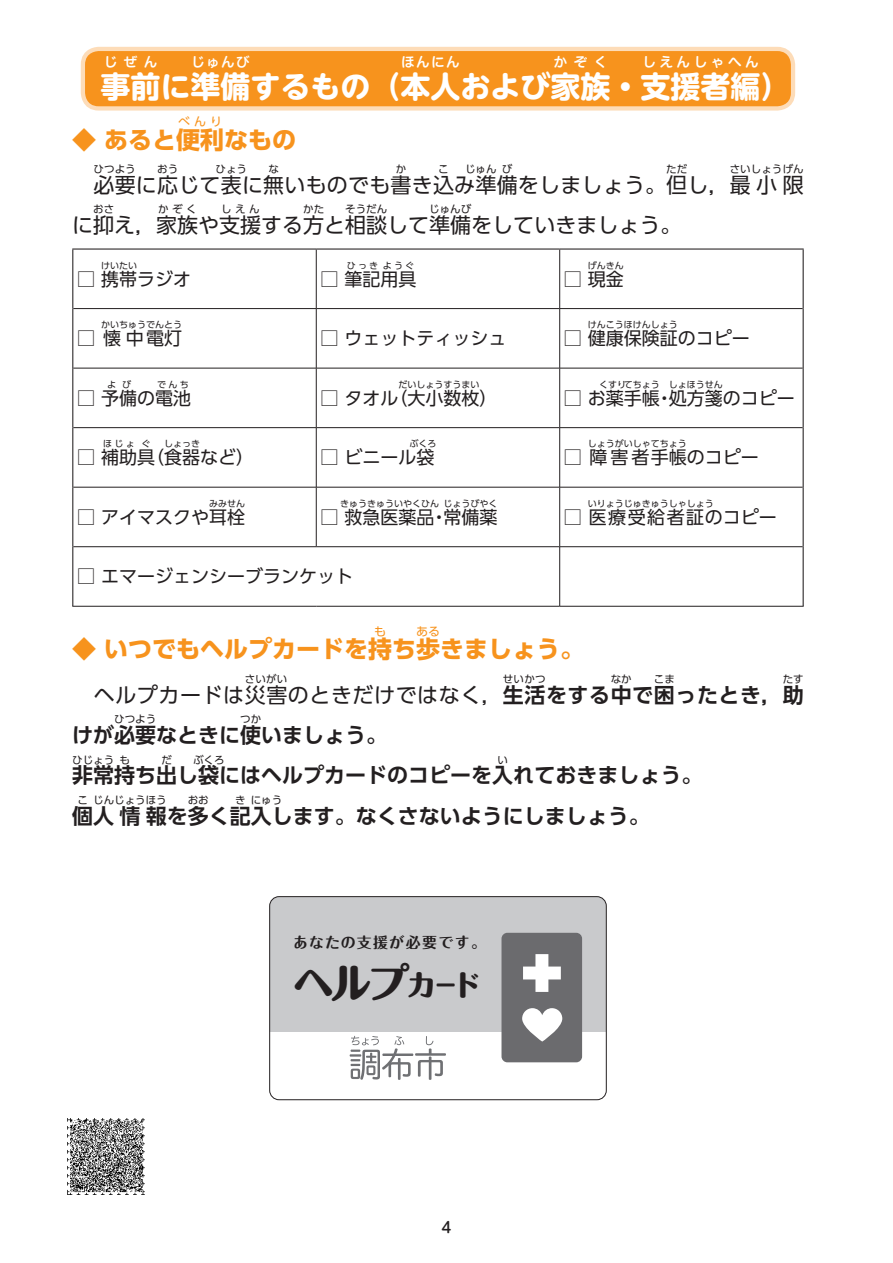
<style>
.page{position:relative;width:893px;height:1263px;background:#fff}
.page>*{position:absolute;margin:0;border:0;box-sizing:border-box;transform-origin:0 0}
.t1{font:41.4px "Maru Fo Pro Heavy 90 pv RKSJ H";color:#231f20}
.t2{font:700 30px "UD Shin M Go Pro";color:#fff}
.t3{font:700 24px "UD Shin Go Pro";color:#f7931d}
.t4{font:21px "UD Shin Go Pro";letter-spacing:.01em;color:#231f20}
.t5{font:700 21px "UD Shin Go Pro De";color:#231f20}
.t6{font:18px "UD Shin Go Pro";color:#231f20}
.t7{font:18px "UD Shin Go Pro";letter-spacing:.085em;color:#231f20}
.t8{font:14.85px "Maru Fo Pro Bold 90 pv RKSJ H";letter-spacing:.1em;color:#231f20}
.t9{font:13.5px "Hira Maru Std W6";letter-spacing:.27em;color:#fff}
.t10{font:12px "UD Shin Go Pro";color:#f7931d}
.t11{font:10.5px "UD Shin Go Pro";color:#231f20}
.t12{font:9px "UD Shin Go Pro";color:#231f20}
.s1{font-family:"UD Shin Go Pro De";font-weight:700}
.s2{font-size:28.8px}
</style>
<div class="page">
<hr style="left:72px;top:248px;width:244px;height:2px;background:#231f20">
<hr style="left:72px;top:250px;width:1px;height:59px;background:#231f20">
<hr style="left:316px;top:248px;width:244px;height:2px;background:#231f20">
<hr style="left:560px;top:248px;width:244px;height:2px;background:#231f20">
<hr style="left:803px;top:250px;width:1px;height:59px;background:#231f20">
<hr style="left:72px;top:309px;width:1px;height:59px;background:#231f20">
<hr style="left:803px;top:309px;width:1px;height:59px;background:#231f20">
<hr style="left:72px;top:368px;width:1px;height:60px;background:#231f20">
<hr style="left:803px;top:368px;width:1px;height:60px;background:#231f20">
<hr style="left:72px;top:428px;width:1px;height:59px;background:#231f20">
<hr style="left:803px;top:428px;width:1px;height:59px;background:#231f20">
<hr style="left:72px;top:487px;width:1px;height:60px;background:#231f20">
<hr style="left:803px;top:487px;width:1px;height:60px;background:#231f20">
<hr style="left:72px;top:547px;width:1px;height:59px;background:#231f20">
<hr style="left:803px;top:547px;width:1px;height:59px;background:#231f20">
<hr style="left:316px;top:250px;width:1px;height:58px;background:#231f20">
<hr style="left:559px;top:250px;width:1px;height:58px;background:#231f20">
<hr style="left:73px;top:308px;width:243px;height:1px;background:#231f20">
<hr style="left:316px;top:308px;width:244px;height:1px;background:#231f20">
<hr style="left:316px;top:309px;width:1px;height:59px;background:#231f20">
<hr style="left:560px;top:308px;width:243px;height:1px;background:#231f20">
<hr style="left:559px;top:309px;width:1px;height:59px;background:#231f20">
<hr style="left:73px;top:368px;width:243px;height:1px;background:#231f20">
<hr style="left:316px;top:368px;width:244px;height:1px;background:#231f20">
<hr style="left:316px;top:368px;width:1px;height:59px;background:#231f20">
<hr style="left:560px;top:368px;width:243px;height:1px;background:#231f20">
<hr style="left:559px;top:368px;width:1px;height:59px;background:#231f20">
<hr style="left:73px;top:427px;width:243px;height:1px;background:#231f20">
<hr style="left:316px;top:427px;width:244px;height:1px;background:#231f20">
<hr style="left:316px;top:428px;width:1px;height:59px;background:#231f20">
<hr style="left:560px;top:427px;width:243px;height:1px;background:#231f20">
<hr style="left:559px;top:428px;width:1px;height:59px;background:#231f20">
<hr style="left:73px;top:487px;width:243px;height:1px;background:#231f20">
<hr style="left:316px;top:487px;width:244px;height:1px;background:#231f20">
<hr style="left:316px;top:487px;width:1px;height:59px;background:#231f20">
<hr style="left:560px;top:487px;width:243px;height:1px;background:#231f20">
<hr style="left:559px;top:487px;width:1px;height:59px;background:#231f20">
<hr style="left:73px;top:546px;width:243px;height:1px;background:#231f20">
<hr style="left:316px;top:546px;width:244px;height:1px;background:#231f20">
<hr style="left:560px;top:546px;width:243px;height:1px;background:#231f20">
<hr style="left:559px;top:547px;width:1px;height:59px;background:#231f20">
<hr style="left:72px;top:606px;width:244px;height:1px;background:#231f20">
<hr style="left:316px;top:606px;width:244px;height:1px;background:#231f20">
<hr style="left:560px;top:606px;width:244px;height:1px;background:#231f20">
<div style="left:83px;top:49px;width:710px;height:59px;background:#f7931d;border-radius:16px"></div>
<div style="left:81px;top:47px;width:714px;height:64px;border:4px solid #fddcb8;border-radius:16px"></div>
<div style="left:270px;top:897px;width:336px;height:134px;background:#c9cacc"></div>
<div style="left:501px;top:933px;width:81px;height:129px;background:#6b6b6e;border-radius:6px"></div>
<svg style="left:522px;top:1008px;width:40px;height:33px"></svg>
<svg style="left:523px;top:954px;width:38px;height:38px"></svg>
<svg style="left:350px;top:1036px;width:96px;height:44px"></svg>
<div style="left:269px;top:896px;width:338px;height:204px;border:1px solid #231f20;border-radius:9px"></div>
<img style="left:68px;top:1118px;width:77px;height:77px">
<p class="t9" style="left:104px;top:52px;width:55px">じぜん</p>
<p class="t9" style="left:191px;top:52px;width:60px">じゅんび</p>
<p class="t9" style="left:401px;top:52px;width:60px">ほんにん</p>
<p class="t9" style="left:554px;top:52px;width:55px">かぞく</p>
<p class="t9" style="left:642px;top:52px;width:118px">しえんしゃへん</p>
<h2 class="t2" style="left:100px;top:62px;width:692px">事前に準備するもの（本人および家族・支援者編）</h2>
<p class="t10" style="left:178px;top:112px;width:45px">べんり</p>
<h3 class="t3" style="left:72px;top:120px;width:225px">◆ あると便利なもの</h3>
<p class="t11" style="left:94px;top:161px;width:44px">ひつよう</p>
<p class="t11" style="left:157px;top:161px;width:22px">おう</p>
<p class="t11" style="left:216px;top:161px;width:33px">ひょう</p>
<p class="t11" style="left:269px;top:161px;width:12px">な</p>
<p class="t11" style="left:396px;top:161px;width:12px">か</p>
<p class="t11" style="left:438px;top:161px;width:12px">こ</p>
<p class="t11" style="left:465px;top:161px;width:33px">じゅん</p>
<p class="t11" style="left:502px;top:161px;width:12px">び</p>
<p class="t11" style="left:666px;top:161px;width:22px">ただ</p>
<p class="t11" style="left:730px;top:161px;width:75px">さいしょうげん</p>
<p class="t4" style="left:94px;top:168px;width:712px">必要に応じて表に無いものでも書き込み準備をしましょう。但し，最小限</p>
<p class="t11" style="left:93px;top:201px;width:22px">おさ</p>
<p class="t11" style="left:158px;top:201px;width:40px">かぞく</p>
<p class="t11" style="left:221px;top:201px;width:40px">しえん</p>
<p class="t11" style="left:303px;top:201px;width:22px">かた</p>
<p class="t11" style="left:345px;top:201px;width:43px">そうだん</p>
<p class="t11" style="left:429px;top:201px;width:43px">じゅんび</p>
<p class="t4" style="left:72px;top:208px;width:610px">に抑え，家族や支援する方と相談して準備をしていきましょう。</p>
<p class="t12" style="left:101px;top:258px;width:37px">けいたい</p>
<p class="t6" style="left:77px;top:264px;width:115px">□ 携帯ラジオ</p>
<p class="t12" style="left:347px;top:258px;width:33px">ひっき</p>
<p class="t12" style="left:383px;top:258px;width:33px">ようぐ</p>
<p class="t6" style="left:320px;top:264px;width:97px">□ 筆記用具</p>
<p class="t12" style="left:588px;top:258px;width:37px">げんきん</p>
<p class="t6" style="left:564px;top:264px;width:61px">□ 現金</p>
<p class="t12" style="left:101px;top:318px;width:82px">かいちゅうでんとう</p>
<p class="t6" style="left:77px;top:324px;width:106px">□ 懐中電灯</p>
<p class="t12" style="left:588px;top:318px;width:91px">けんこうほけんしょう</p>
<p class="t6" style="left:320px;top:324px;width:187px">□ ウェットティッシュ</p>
<p class="t6" style="left:564px;top:324px;width:187px">□ 健康保険証のコピー</p>
<p class="t12" style="left:107px;top:377px;width:26px">よ び</p>
<p class="t12" style="left:157px;top:377px;width:33px">でんち</p>
<p class="t6" style="left:77px;top:383px;width:115px">□ 予備の電池</p>
<p class="t12" style="left:398px;top:377px;width:82px">だいしょうすうまい</p>
<p class="t6" style="left:320px;top:383px;width:178px">□ タオル（大小数枚）</p>
<p class="t12" style="left:599px;top:377px;width:28px">くすり</p>
<p class="t12" style="left:624px;top:377px;width:37px">てちょう</p>
<p class="t12" style="left:669px;top:377px;width:55px">しょほうせん</p>
<p class="t6" style="left:564px;top:383px;width:232px">□ お薬手帳・処方箋のコピー</p>
<p class="t12" style="left:103px;top:437px;width:33px">ほじょ</p>
<p class="t12" style="left:142px;top:437px;width:10px">ぐ</p>
<p class="t12" style="left:164px;top:437px;width:37px">しょっき</p>
<p class="t6" style="left:146px;top:443px;width:109px">（食器など）</p>
<p class="t6" style="left:77px;top:443px;width:79px">□ 補助具</p>
<p class="t12" style="left:410px;top:437px;width:28px">ぶくろ</p>
<p class="t6" style="left:320px;top:443px;width:115px">□ ビニール袋</p>
<p class="t12" style="left:588px;top:437px;width:100px">しょうがいしゃてちょう</p>
<p class="t6" style="left:564px;top:443px;width:196px">□ 障害者手帳のコピー</p>
<p class="t12" style="left:209px;top:496px;width:37px">みみせん</p>
<p class="t6" style="left:77px;top:502px;width:169px">□ アイマスクや耳栓</p>
<p class="t12" style="left:340px;top:496px;width:100px">きゅうきゅういやくひん</p>
<p class="t12" style="left:443px;top:496px;width:55px">じょうびやく</p>
<p class="t6" style="left:320px;top:502px;width:178px">□ 救急医薬品・常備薬</p>
<p class="t12" style="left:588px;top:496px;width:127px">いりょうじゅきゅうしゃしょう</p>
<p class="t7" style="left:564px;top:502px;width:214px">□ 医療受給者証のコピー</p>
<p class="t6" style="left:77px;top:562px;width:277px">□ エマージェンシーブランケット</p>
<p class="t10" style="left:374px;top:622px;width:13px">も</p>
<p class="t10" style="left:416px;top:622px;width:25px">ある</p>
<h3 class="t3" style="left:72px;top:630px;width:513px">◆ いつでもヘルプカードを持ち歩きましょう。</h3>
<p class="t11" style="left:245px;top:670px;width:44px">さいがい</p>
<p class="t11" style="left:503px;top:670px;width:44px">せいかつ</p>
<p class="t11" style="left:611px;top:670px;width:22px">なか</p>
<p class="t11" style="left:654px;top:670px;width:22px">こま</p>
<p class="t11" style="left:783px;top:670px;width:22px">たす</p>
<p class="t4" style="left:72px;top:677px;width:733px">　ヘルプカードは災害のときだけではなく，<span class="s1">生活をする中で困ったとき，助</span></p>
<p class="t11" style="left:114px;top:711px;width:43px">ひつよう</p>
<p class="t11" style="left:240px;top:711px;width:22px">つか</p>
<p class="t5" style="left:72px;top:718px;width:317px">けが必要なときに使いましょう。</p>
<p class="t11" style="left:72px;top:751px;width:43px">ひじょう</p>
<p class="t11" style="left:120px;top:751px;width:12px">も</p>
<p class="t11" style="left:162px;top:751px;width:12px">だ</p>
<p class="t11" style="left:193px;top:751px;width:33px">ぶくろ</p>
<p class="t11" style="left:498px;top:751px;width:12px">い</p>
<p class="t5" style="left:72px;top:758px;width:631px">非常持ち出し袋にはヘルプカードのコピーを入れておきましょう。</p>
<p class="t11" style="left:78px;top:791px;width:12px">こ</p>
<p class="t11" style="left:93px;top:791px;width:75px">じんじょうほう</p>
<p class="t11" style="left:188px;top:791px;width:22px">おお</p>
<p class="t11" style="left:235px;top:791px;width:12px">き</p>
<p class="t11" style="left:251px;top:791px;width:33px">にゅう</p>
<p class="t5" style="left:72px;top:799px;width:579px">個人情報を多く記入します。なくさないようにしましょう。</p>
<p class="t8" style="left:293px;top:930px;width:194px">あなたの支援が必要です。</p>
<h1 class="t1" style="left:293px;top:950px;width:190px">ヘルプ<span class="s2">カード</span></h1>
</div>
